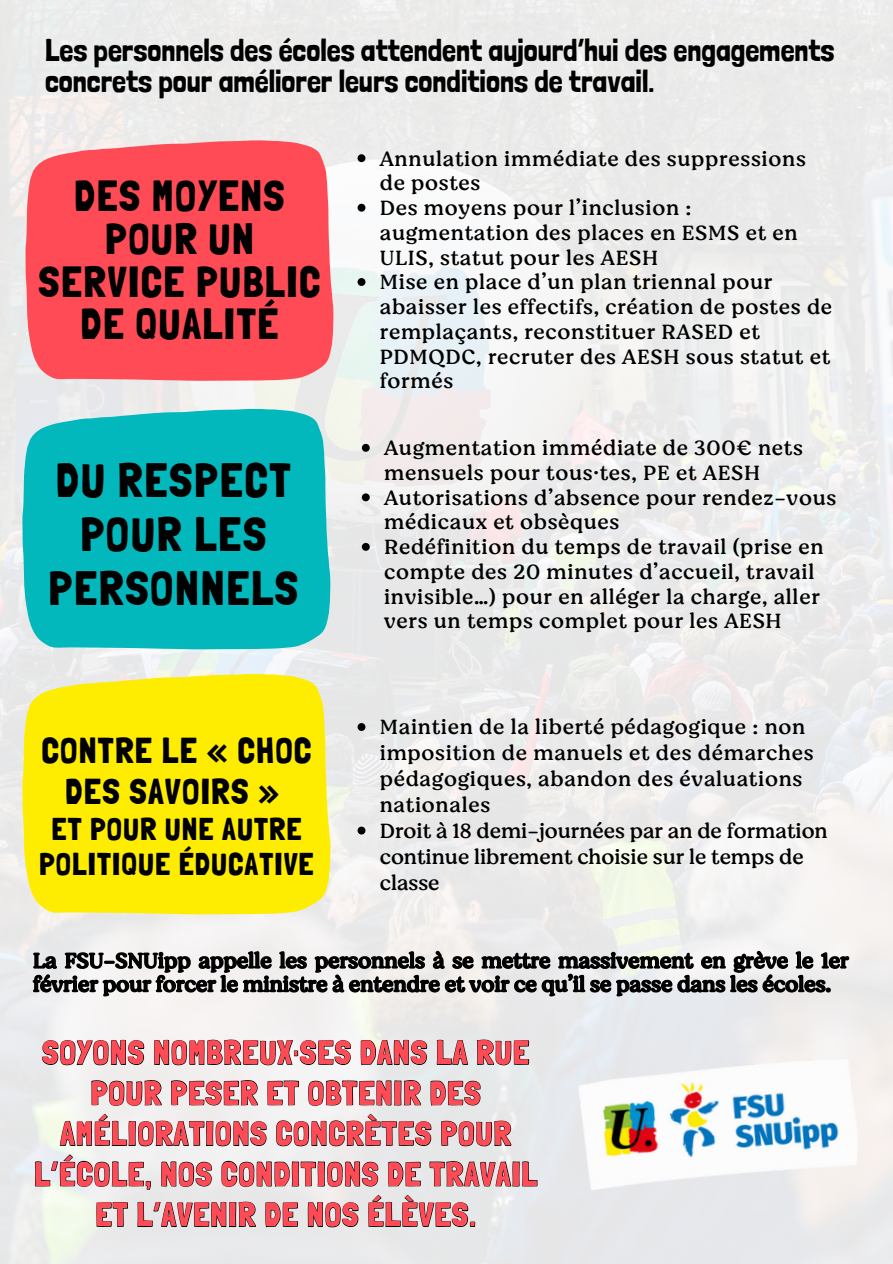
<style>
.page{position:relative;width:893px;height:1264px;background:#fff}
.page>*{position:absolute;margin:0;border:0;box-sizing:border-box;transform-origin:0 0}
.t1{font:48.15px/54.2px "Londrina Solid";letter-spacing:.035em;color:#000;text-align:center}
.t2{font:43.5px/42.8px "Londrina Solid";letter-spacing:.035em;color:#000;text-align:center}
.t3{font:36px/40.5px "Londrina Solid";letter-spacing:.035em;color:#000;text-align:center}
.t4{font:33.6px/40.5px "Londrina Solid";letter-spacing:.035em;color:#ff4b56;text-align:center}
.t5{font:31.5px/34.8px "Londrina Solid";letter-spacing:.035em;color:#000;text-align:center}
.t6{font:31.2px/31.3px "Londrina Solid";color:#000}
.t7{font:21.15px/23.7px "Moranga";color:#000}
.t8{font:21px/24.8px "Moranga";letter-spacing:.035em;color:#000}
.t9{font:21px/25.8px "Moranga";color:#000}
</style>
<div class="page">
<div style="left:22px;top:674px;width:308px;height:240px;background:#feed01"></div>
<img style="left:566px;top:1032px;width:307px;height:178px">
<div style="left:25px;top:140px;width:308px;height:241px;background:#ff4b56"></div>
<svg style="left:31px;top:949px;width:819px;height:61px"></svg>
<svg style="left:357px;top:154px;width:8px;height:8px"></svg>
<svg style="left:357px;top:204px;width:8px;height:8px"></svg>
<svg style="left:357px;top:278px;width:8px;height:8px"></svg>
<svg style="left:362px;top:444px;width:8px;height:8px"></svg>
<svg style="left:362px;top:493px;width:8px;height:8px"></svg>
<svg style="left:362px;top:543px;width:8px;height:8px"></svg>
<div style="left:22px;top:409px;width:308px;height:240px;background:#02b8bc"></div>
<svg style="left:357px;top:723px;width:8px;height:8px"></svg>
<svg style="left:357px;top:826px;width:8px;height:8px"></svg>
<svg style="left:41px;top:1038px;width:488px;height:79px"></svg>
<svg style="left:91px;top:1036px;width:390px;height:40px"></svg>
<svg style="left:59px;top:1076px;width:453px;height:41px"></svg>
<svg style="left:34px;top:1117px;width:504px;height:122px"></svg>
<svg style="left:96px;top:1157px;width:380px;height:106px;background:#cfd0d0"></svg>
<p class="t6" style="left:45px;top:34px;width:791px">Les personnels des écoles attendent aujourd’hui des engagements concrets pour améliorer leurs conditions de travail.</p>
<p class="t2" style="left:38px;top:174px;width:283px">DES MOYENS<br>POUR UN<br>SERVICE PUBLIC<br>DE QUALITÉ</p>
<p class="t1" style="left:48px;top:453px;width:251px">DU RESPECT<br>POUR LES<br>PERSONNELS</p>
<p class="t3" style="left:41px;top:730px;width:272px">CONTRE LE « CHOC<br>DES SAVOIRS »</p>
<p class="t5" style="left:39px;top:811px;width:276px">ET POUR UNE AUTRE<br>POLITIQUE ÉDUCATIVE</p>
<p class="t8" style="left:380px;top:146px;width:427px">Annulation immédiate des suppressions de postes</p>
<p class="t8" style="left:380px;top:196px;width:419px">Des moyens pour l’inclusion : augmentation des places en ESMS et en<br>ULIS, statut pour les AESH</p>
<p class="t8" style="left:380px;top:270px;width:454px">Mise en place d’un plan triennal pour abaisser les effectifs, création de postes de remplaçants, reconstituer RASED et PDMQDC, recruter des AESH sous statut et formés</p>
<p class="t8" style="left:384px;top:436px;width:420px">Augmentation immédiate de 300€ nets mensuels pour tous·tes, PE et AESH</p>
<p class="t8" style="left:384px;top:485px;width:454px">Autorisations d’absence pour rendez-vous médicaux et obsèques</p>
<p class="t8" style="left:384px;top:535px;width:441px">Redéfinition du temps de travail (prise en compte des 20 minutes d’accueil, travail invisible…) pour en alléger la charge, aller vers un temps complet pour les AESH</p>
<p class="t8" style="left:380px;top:714px;width:435px;line-height:25.8px">Maintien de la liberté pédagogique : non imposition de manuels et des démarches pédagogiques, abandon des évaluations nationales</p>
<p class="t9" style="left:380px;top:818px;width:449px">Droit à 18 demi-journées par an de formation continue librement choisie sur le temps de classe</p>
<p class="t7" style="left:33px;top:949px;width:817px">La FSU-SNUipp appelle les personnels à se mettre massivement en grève le 1er février pour forcer le ministre à entendre et voir ce qu’il se passe dans les écoles.</p>
<p class="t4" style="left:34px;top:1032px;width:504px">SOYONS NOMBREUX·SES DANS LA RUE<br>POUR PESER ET OBTENIR DES<br>AMÉLIORATIONS CONCRÈTES POUR<br>L’ÉCOLE, NOS CONDITIONS DE TRAVAIL<br>ET L’AVENIR DE NOS ÉLÈVES.</p>
</div>
